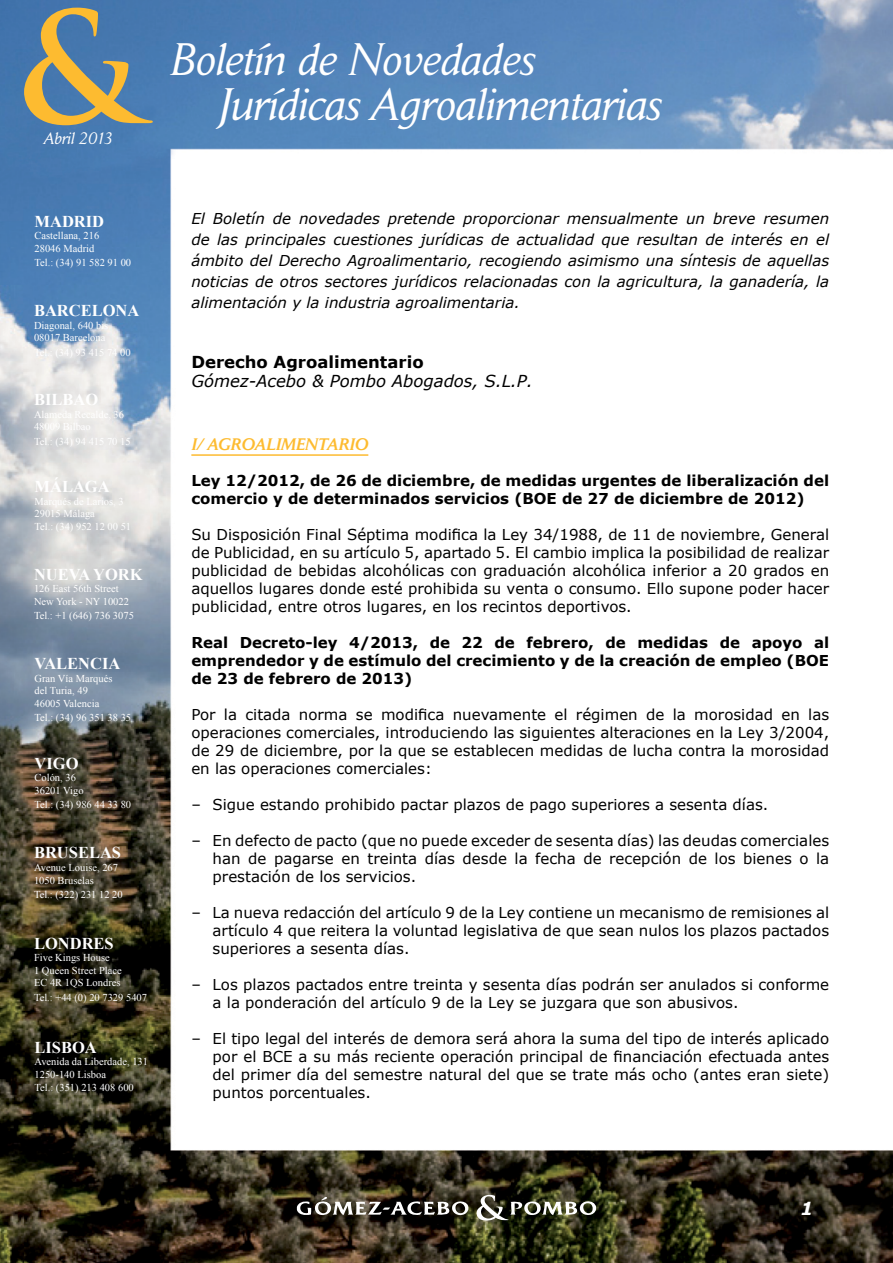
<style>
.page{position:relative;width:893px;height:1263px;background:#fff}
.page>*{position:absolute;margin:0;border:0;box-sizing:border-box;transform-origin:0 0}
.t1{font:700 150px "Trajan Pro";color:#fdbb30}
.t2{font:italic 45px/45px "Daily News BQ";color:#fff}
.t3{font:italic 700 18px "Verdana";color:#fff}
.t4{font:700 16.5px "Times New Roman";color:#fff}
.t5{font:italic 16.5px "Verdana";color:#000}
.t6{font:700 16.5px "Verdana";color:#000}
.t7{font:italic 500 16.5px "Daily News BQ";color:#fdbb30}
.t8{font:italic 16.5px "Daily News BQ";color:#fff}
.t9{font:15px/18px "Verdana";color:#000;text-align:justify}
.t10{font:italic 15px/21px "Verdana";color:#000;text-align:justify}
.t11{font:700 15px/18px "Verdana";color:#000}
.t12{font:10.5px/12.6px "Times New Roman";color:#fff}
</style>
<div class="page">
<img style="left:0;top:0;width:893px;height:1263px">
<img style="left:297px;top:1195px;width:299px;height:26px">
<hr style="left:191px;top:454px;width:177px;height:2px;background:#fdbb30">
<h1 class="t1" style="left:15px;top:-25px;width:126px">&amp;</h1>
<p class="t8" style="left:44px;top:129px;width:71px">Abril 2013</p>
<h2 class="t2" style="left:219px;top:37px;width:444px;text-indent:-49px">Boletín de Novedades<br>Jurídicas Agroalimentarias</h2>
<p class="t4" style="left:35px;top:210px;width:71px">MADRID</p>
<p class="t12" style="left:35px;top:229px;width:66px">Castellana, 216<br>28046 Madrid</p>
<p class="t12" style="left:35px;top:256px;width:98px">Tel.: (34) 91 582 91 00</p>
<p class="t4" style="left:34px;top:299px;width:107px">BARCELONA</p>
<p class="t12" style="left:34px;top:318px;width:76px">Diagonal, 640 bis<br>08017 Barcelona</p>
<p class="t4" style="left:34px;top:388px;width:66px">BILBAO</p>
<p class="t12" style="left:34px;top:435px;width:98px">Tel.: (34) 94 415 70 15</p>
<p class="t4" style="left:35px;top:475px;width:77px">MÁLAGA</p>
<p class="t12" style="left:35px;top:495px;width:98px">Marqués de Larios, 3<br>29015 Málaga<br>Tel.: (34) 952 12 00 51</p>
<p class="t4" style="left:34px;top:563px;width:110px">NUEVA YORK</p>
<p class="t12" style="left:34px;top:582px;width:96px">126 East 56th Street<br>New York - NY 10022</p>
<p class="t12" style="left:34px;top:609px;width:101px">Tel.: +1 (646) 736 3075</p>
<p class="t4" style="left:35px;top:652px;width:87px">VALENCIA</p>
<p class="t12" style="left:35px;top:672px;width:79px">Gran Vía Marqués del Turia, 49<br>46005 Valencia</p>
<p class="t12" style="left:35px;top:711px;width:98px">Tel.: (34) 96 351 38 35</p>
<p class="t4" style="left:35px;top:752px;width:46px">VIGO</p>
<p class="t12" style="left:35px;top:771px;width:51px">Colón, 36<br>36201 Vigo</p>
<p class="t12" style="left:35px;top:798px;width:98px">Tel.: (34) 986 44 33 80</p>
<p class="t4" style="left:34px;top:841px;width:89px">BRUSELAS</p>
<p class="t12" style="left:34px;top:861px;width:86px">Avenue Louise, 267<br>1050 Bruselas</p>
<p class="t12" style="left:34px;top:888px;width:90px">Tel.: (322) 231 12 20</p>
<p class="t4" style="left:34px;top:932px;width:81px">LONDRES</p>
<p class="t12" style="left:34px;top:951px;width:89px">Five Kings House<br>1 Queen Street Place<br>EC 4R 1QS Londres</p>
<p class="t12" style="left:34px;top:991px;width:115px">Tel.: +44 (0) 20 7329 5407</p>
<p class="t4" style="left:35px;top:1036px;width:64px">LISBOA</p>
<p class="t12" style="left:35px;top:1055px;width:115px">Avenida da Liberdade, 131<br>1250-140 Lisboa<br>Tel.: (351) 213 408 600</p>
<p class="t10" style="left:191px;top:208px;width:639px">El Boletín de novedades pretende proporcionar mensualmente un breve resumen de las principales cuestiones jurídicas de actualidad que resultan de interés en el ámbito del Derecho Agroalimentario, recogiendo asimismo una síntesis de aquellas noticias de otros sectores jurídicos relacionadas con la agricultura, la ganadería, la alimentación y la industria agroalimentaria.</p>
<p class="t6" style="left:191px;top:350px;width:234px">Derecho Agroalimentario</p>
<p class="t5" style="left:191px;top:370px;width:343px">Gómez-Acebo &amp; Pombo Abogados, S.L.P.</p>
<p class="t7" style="left:191px;top:434px;width:178px">I/ AGROALIMENTARIO</p>
<p class="t11" style="left:191px;top:471px;width:639px">Ley 12/2012, de 26 de diciembre, de medidas urgentes de liberalización del comercio y de determinados servicios (BOE de 27 de diciembre de 2012)</p>
<p class="t9" style="left:191px;top:525px;width:639px">Su Disposición Final Séptima modifica la Ley 34/1988, de 11 de noviembre, General de Publicidad, en su artículo 5, apartado 5. El cambio implica la posibilidad de realizar publicidad de bebidas alcohólicas con graduación alcohólica inferior a 20 grados en aquellos lugares donde esté prohibida su venta o consumo. Ello supone poder hacer publicidad, entre otros lugares, en los recintos deportivos.</p>
<p class="t11" style="left:191px;top:633px;width:639px;text-align:justify">Real Decreto-ley 4/2013, de 22 de febrero, de medidas de apoyo al emprendedor y de estímulo del crecimiento y de la creación de empleo (BOE de 23 de febrero de 2013)</p>
<p class="t9" style="left:191px;top:705px;width:639px">Por la citada norma se modifica nuevamente el régimen de la morosidad en las operaciones comerciales, introduciendo las siguientes alteraciones en la Ley 3/2004, de 29 de diciembre, por la que se establecen medidas de lucha contra la morosidad en las operaciones comerciales:</p>
<p class="t9" style="left:191px;top:795px;width:578px">‒ Sigue estando prohibido pactar plazos de pago superiores a sesenta días.</p>
<p class="t9" style="left:213px;top:831px;width:618px;text-indent:-21px">‒ En defecto de pacto (que no puede exceder de sesenta días) las deudas comerciales han de pagarse en treinta días desde la fecha de recepción de los bienes o la prestación de los servicios.</p>
<p class="t9" style="left:213px;top:903px;width:618px;text-indent:-21px">‒ La nueva redacción del artículo 9 de la Ley contiene un mecanismo de remisiones al artículo 4 que reitera la voluntad legislativa de que sean nulos los plazos pactados superiores a sesenta días.</p>
<p class="t9" style="left:213px;top:975px;width:618px;text-indent:-21px">‒ Los plazos pactados entre treinta y sesenta días podrán ser anulados si conforme a la ponderación del artículo 9 de la Ley se juzgara que son abusivos.</p>
<p class="t9" style="left:213px;top:1029px;width:618px;text-indent:-21px">‒ El tipo legal del interés de demora será ahora la suma del tipo de interés aplicado por el BCE a su más reciente operación principal de financiación efectuada antes del primer día del semestre natural del que se trate más ocho (antes eran siete) puntos porcentuales.</p>
<p class="t3" style="left:800px;top:1195px;width:14px">1</p>
</div>
